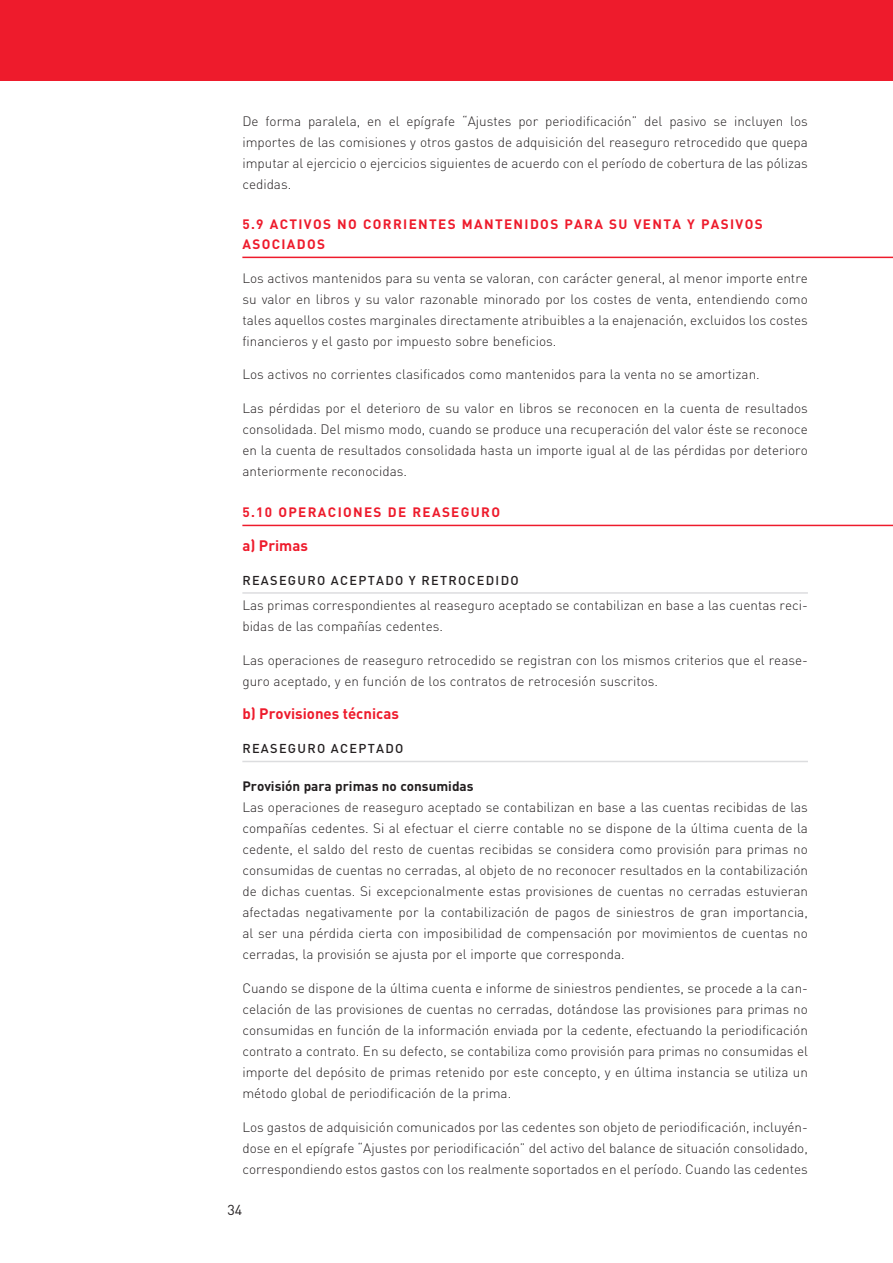
<style>
.page{position:relative;width:893px;height:1263px;background:#fff}
.page>*{position:absolute;margin:0;border:0;box-sizing:border-box;transform-origin:0 0}
.t1{font:700 15px "DIN";color:#ee1b2c}
.t2{font:14.25px "DIN";color:#231f20}
.t3{font:300 13.5px/21px "DIN";color:#231f20;text-align:justify}
.t4{font:700 13.5px/19.5px "DIN";letter-spacing:.1em;color:#ee1b2c}
.t5{font:700 13.5px "DIN";color:#231f20}
.t6{font:500 12.75px "DIN";letter-spacing:.1em;color:#231f20}
</style>
<div class="page">
<div style="left:0;top:0;width:893px;height:81px;background:#ee1b2c"></div>
<hr style="left:242px;top:257px;width:651px;height:1px;background:#ee1b2c">
<hr style="left:242px;top:525px;width:651px;height:1px;background:#ee1b2c">
<hr style="left:242px;top:592px;width:566px;height:2px;background:#dcdddf">
<hr style="left:242px;top:761px;width:566px;height:1px;background:#dcdddf">
<p class="t3" style="left:242px;top:110px;width:567px">De forma paralela, en el epígrafe “Ajustes por periodificación” del pasivo se incluyen los importes de las comisiones y otros gastos de adquisición del reaseguro retrocedido que quepa imputar al ejercicio o ejercicios siguientes de acuerdo con el período de cobertura de las pólizas cedidas.</p>
<p class="t4" style="left:242px;top:214px;width:522px">5.9 ACTIVOS NO CORRIENTES MANTENIDOS PARA SU VENTA Y PASIVOS<br>ASOCIADOS</p>
<p class="t3" style="left:242px;top:267px;width:567px">Los activos mantenidos para su venta se valoran, con carácter general, al menor importe entre su valor en libros y su valor razonable minorado por los costes de venta, entendiendo como tales aquellos costes marginales directamente atribuibles a la enajenación, excluidos los costes financieros y el gasto por impuesto sobre beneficios.</p>
<p class="t3" style="left:242px;top:364px;width:519px">Los activos no corrientes clasificados como mantenidos para la venta no se amortizan.</p>
<p class="t3" style="left:242px;top:398px;width:567px">Las pérdidas por el deterioro de su valor en libros se reconocen en la cuenta de resultados consolidada. Del mismo modo, cuando se produce una recuperación del valor éste se reconoce en la cuenta de resultados consolidada hasta un importe igual al de las pérdidas por deterioro anteriormente reconocidas.</p>
<p class="t4" style="left:242px;top:502px;width:259px">5.10 OPERACIONES DE REASEGURO</p>
<p class="t1" style="left:242px;top:535px;width:67px">a) Primas</p>
<p class="t6" style="left:242px;top:572px;width:278px">REASEGURO ACEPTADO Y RETROCEDIDO</p>
<p class="t3" style="left:242px;top:594px;width:567px">Las primas correspondientes al reaseguro aceptado se contabilizan en base a las cuentas reci&shy;bidas de las compañías cedentes.</p>
<p class="t3" style="left:242px;top:649px;width:567px">Las operaciones de reaseguro retrocedido se registran con los mismos criterios que el rease&shy;guro aceptado, y en función de los contratos de retrocesión suscritos.</p>
<p class="t1" style="left:242px;top:704px;width:158px">b) Provisiones técnicas</p>
<p class="t6" style="left:242px;top:740px;width:162px">REASEGURO ACEPTADO</p>
<p class="t5" style="left:242px;top:777px;width:233px">Provisión para primas no consumidas</p>
<p class="t3" style="left:242px;top:797px;width:567px">Las operaciones de reaseguro aceptado se contabilizan en base a las cuentas recibidas de las compañías cedentes. Si al efectuar el cierre contable no se dispone de la última cuenta de la cedente, el saldo del resto de cuentas recibidas se considera como provisión para primas no consumidas de cuentas no cerradas, al objeto de no reconocer resultados en la contabilización de dichas cuentas. Si excepcionalmente estas provisiones de cuentas no cerradas estuvieran afectadas negativamente por la contabilización de pagos de siniestros de gran importancia, al ser una pérdida cierta con imposibilidad de compensación por movimientos de cuentas no cerradas, la provisión se ajusta por el importe que corresponda.</p>
<p class="t3" style="left:242px;top:977px;width:567px">Cuando se dispone de la última cuenta e informe de siniestros pendientes, se procede a la can&shy;celación de las provisiones de cuentas no cerradas, dotándose las provisiones para primas no consumidas en función de la información enviada por la cedente, efectuando la periodificación contrato a contrato. En su defecto, se contabiliza como provisión para primas no consumidas el importe del depósito de primas retenido por este concepto, y en última instancia se utiliza un método global de periodificación de la prima.</p>
<p class="t3" style="left:242px;top:1116px;width:567px">Los gastos de adquisición comunicados por las cedentes son objeto de periodificación, incluyén&shy;dose en el epígrafe “Ajustes por periodificación” del activo del balance de situación consolidado, correspondiendo estos gastos con los realmente soportados en el período. Cuando las cedentes</p>
<p class="t2" style="left:227px;top:1201px;width:16px">34</p>
</div>
